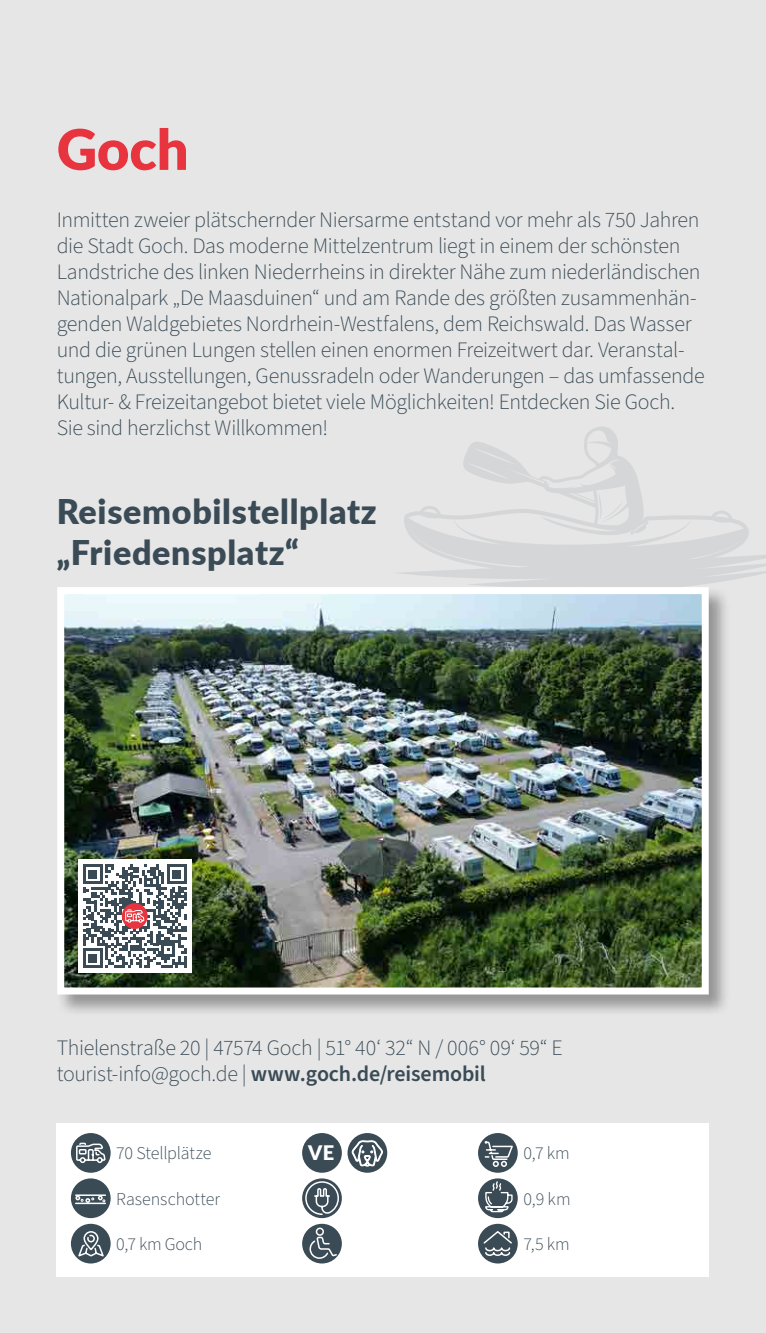
<style>
.page{position:relative;width:766px;height:1333px;background:#fff}
.page>*{position:absolute;margin:0;border:0;box-sizing:border-box;transform-origin:0 0}
.t1{font:900 56px "Lato";color:#e7343f}
.t2{font:900 34px/40.8px "Lato";letter-spacing:.02em;color:#3a4b56}
.t3{font:300 22px/26px "Source Sans Pro";letter-spacing:-.015em;color:#3a4b56}
.t4{font:900 20px "Lato";color:#fff}
.t5{font:300 18px "Source Sans Pro";letter-spacing:-.005em;color:#3a4b56}
.s1{font-weight:600}
</style>
<div class="page">
<div style="left:0;top:0;width:765px;height:1332px;background:#e6e6e6"></div>
<svg style="left:400px;top:427px;width:365px;height:159px"></svg>
<svg style="left:598px;top:491px;width:25px;height:29px"></svg>
<div style="left:56px;top:586px;width:674px;height:430px;background:#000;opacity:.35"></div>
<img style="left:65px;top:595px;width:635px;height:391px">
<div style="left:57px;top:587px;width:651px;height:407px;border:7px solid #fff"></div>
<div style="left:78px;top:859px;width:113px;height:113px;background:#fff"></div>
<svg style="left:83px;top:864px;width:103px;height:103px"></svg>
<div style="left:57px;top:1123px;width:652px;height:153px;background:#fff"></div>
<svg style="left:71px;top:1132px;width:40px;height:40px"></svg>
<svg style="left:75px;top:1141px;width:31px;height:31px"></svg>
<svg style="left:71px;top:1223px;width:40px;height:40px"></svg>
<svg style="left:76px;top:1230px;width:29px;height:28px"></svg>
<div style="left:71px;top:1178px;width:40px;height:39px;background:#3a4b56;border-radius:50%"></div>
<svg style="left:75px;top:1194px;width:30px;height:9px"></svg>
<div style="left:302px;top:1223px;width:40px;height:40px;background:#3a4b56;border-radius:50%"></div>
<svg style="left:309px;top:1226px;width:29px;height:33px"></svg>
<div style="left:302px;top:1132px;width:40px;height:40px;background:#3a4b56;border-radius:50%"></div>
<svg style="left:302px;top:1178px;width:40px;height:39px"></svg>
<svg style="left:304px;top:1180px;width:35px;height:36px"></svg>
<div style="left:478px;top:1132px;width:39px;height:40px;background:#3a4b56;border-radius:50%"></div>
<svg style="left:483px;top:1140px;width:31px;height:27px"></svg>
<div style="left:478px;top:1223px;width:39px;height:40px;background:#3a4b56;border-radius:50%"></div>
<svg style="left:482px;top:1229px;width:31px;height:27px"></svg>
<div style="left:478px;top:1178px;width:39px;height:39px;background:#3a4b56;border-radius:50%"></div>
<svg style="left:484px;top:1180px;width:29px;height:32px"></svg>
<svg style="left:347px;top:1132px;width:40px;height:40px"></svg>
<svg style="left:351px;top:1139px;width:32px;height:27px"></svg>
<hr style="left:765px;top:0;width:1px;height:441px;background:#d2ebf1">
<h1 class="t1" style="left:57px;top:107px;width:133px">Goch</h1>
<p class="t3" style="left:57px;top:207px;width:649px">Inmitten zweier plätschernder Niersarme entstand vor mehr als 750 Jahren die Stadt Goch. Das moderne Mittelzentrum liegt in einem der schönsten Landstriche des linken Niederrheins in direkter Nähe zum niederländischen Nationalpark „De Maasduinen“ und am Rande des größten zusammenhän&shy;genden Waldgebietes Nordrhein-Westfalens, dem Reichswald. Das Wasser und die grünen Lungen stellen einen enormen Freizeitwert dar. Veranstal&shy;tungen, Ausstellungen, Genussradeln oder Wanderungen – das umfassende Kultur- &amp; Freizeitangebot bietet viele Möglichkeiten! Entdecken Sie Goch.<br>Sie sind herzlichst Willkommen!</p>
<h2 class="t2" style="left:57px;top:489px;width:321px">Reisemobilstellplatz „Friedensplatz“</h2>
<p class="t3" style="left:57px;top:1035px;width:507px">Thielenstraße 20 | 47574 Goch | 51° 40‘ 32“ N / 006° 09‘ 59“ E tourist-info@goch.de | <span class="s1">www.goch.de/reisemobil</span></p>
<p class="t5" style="left:116px;top:1141px;width:96px">70 Stellplätze</p>
<p class="t5" style="left:116px;top:1186px;width:105px">Rasenschotter</p>
<p class="t5" style="left:116px;top:1231px;width:87px">0,7 km Goch</p>
<p class="t4" style="left:308px;top:1137px;width:28px">VE</p>
<p class="t5" style="left:523px;top:1141px;width:48px">0,7 km</p>
<p class="t5" style="left:523px;top:1186px;width:49px">0,9 km</p>
<p class="t5" style="left:523px;top:1231px;width:48px">7,5 km</p>
</div>
